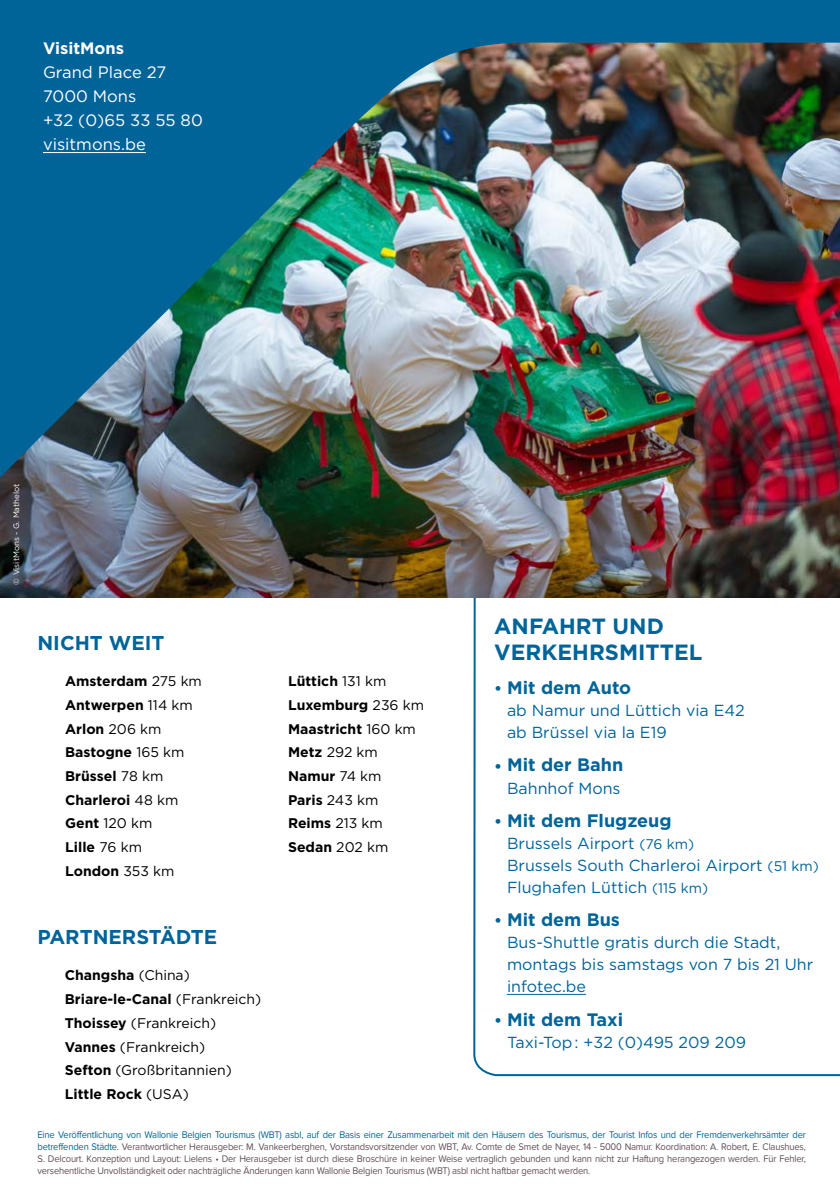
<style>
.page{position:relative;width:840px;height:1191px;background:#fff}
.page>*{position:absolute;margin:0;border:0;box-sizing:border-box;transform-origin:0 0}
.t1{font:700 22px/26px "Gotham";color:#006499}
.t2{font:700 20px "Gotham";color:#006499}
.t3{font:700 18px "Gotham";color:#006499}
.t4{font:16.6px/24px "Gotham";color:#fff}
.t5{font:700 16.6px "Gotham";color:#fff}
.t6{font:16px/22px "Gotham";color:#006499}
.t7{font:700 14px/23.6px "Gotham";color:#000}
.t8{font:14px/23.6px "Gotham";color:#000}
.t9{font:10px/12px "Proxima Nova Soft";letter-spacing:-.02em;color:#614f57;text-align:justify;scale:.94 1}
.t10{font:8px "Gotham";color:#fff}
.s1{font-weight:400}
.s2{font-size:16px}
.s3{font-size:14px}
.s4{font-weight:700}
.s5{color:#006499}
</style>
<div class="page">
<svg style="left:472px;top:597px;width:367px;height:480px"></svg>
<hr style="left:506px;top:994px;width:79px;height:1px;background:#006499">
<img style="left:0;top:0;width:839px;height:594px">
<hr style="left:43px;top:152px;width:103px;height:1px;background:#fff">
<h3 class="t5" style="left:43px;top:37px;width:83px">VisitMons</h3>
<h3 class="t4" style="left:43px;top:60px;width:161px">Grand Place 27<br>7000 Mons<br>+32 (0)65 33 55 80 visitmons.be</h3>
<p class="t10" style="left:11px;top:584px;width:102px;rotate:-90deg">© VisitMons - G. Mathelot</p>
<h2 class="t2" style="left:37px;top:629px;width:128px">NICHT WEIT</h2>
<h1 class="t1" style="left:494px;top:613px;width:210px">ANFAHRT UND<br>VERKEHRSMITTEL</h1>
<h3 class="t7" style="left:65px;top:669px;width:138px">Amsterdam <span class="s1">275 km<br></span>Antwerpen <span class="s1">114 km<br></span>Arlon <span class="s1">206 km<br></span>Bastogne <span class="s1">165 km<br></span>Brüssel <span class="s1">78 km<br></span>Charleroi <span class="s1">48 km<br></span>Gent <span class="s1">120 km<br></span>Lille <span class="s1">76 km<br></span>London <span class="s1">353 km</span></h3>
<h3 class="t7" style="left:288px;top:669px;width:137px">Lüttich <span class="s1">131 km<br></span>Luxemburg <span class="s1">236 km<br></span>Maastricht <span class="s1">160 km<br></span>Metz <span class="s1">292 km<br></span>Namur <span class="s1">74 km<br></span>Paris <span class="s1">243 km<br></span>Reims <span class="s1">213 km<br></span>Sedan <span class="s1">202 km</span></h3>
<h3 class="t3" style="left:494px;top:676px;width:138px"><span class="s2">•</span> Mit dem Auto</h3>
<h3 class="t6" style="left:506px;top:699px;width:239px">ab Namur und Lüttich via E42 ab Brüssel via la E19</h3>
<h3 class="t3" style="left:494px;top:753px;width:130px"><span class="s2">•</span> Mit der Bahn</h3>
<h3 class="t6" style="left:506px;top:776px;width:115px">Bahnhof Mons</h3>
<h3 class="t3" style="left:494px;top:808px;width:179px"><span class="s2">•</span> Mit dem Flugzeug</h3>
<h3 class="t6" style="left:506px;top:832px;width:313px">Brussels Airport <span class="s3">(76 km)<br></span>Brussels South Charleroi Airport <span class="s3">(51 km)<br></span>Flughafen Lüttich <span class="s3">(115 km)</span></h3>
<h3 class="t3" style="left:494px;top:908px;width:127px"><span class="s2">•</span> Mit dem Bus</h3>
<h3 class="t6" style="left:506px;top:931px;width:307px">Bus-Shuttle gratis durch die Stadt, montags bis samstags von 7 bis 21 Uhr infotec.be</h3>
<h3 class="t3" style="left:494px;top:1007px;width:130px"><span class="s2">•</span> Mit dem Taxi</h3>
<h3 class="t6" style="left:506px;top:1030px;width:240px">Taxi-Top : +32 (0)495 209 209</h3>
<h2 class="t2" style="left:37px;top:924px;width:181px">PARTNERSTÄDTE</h2>
<h3 class="t8" style="left:65px;top:963px;width:198px"><span class="s4">Changsha</span> (China)<br><span class="s4">Briare-le-Canal</span> (Frankreich)<br><span class="s4">Thoissey</span> (Frankreich)<br><span class="s4">Vannes</span> (Frankreich)<br><span class="s4">Sefton</span> (Großbritannien)<br><span class="s4">Little Rock</span> (USA)</h3>
<p class="t9" style="left:37px;top:1128px;width:818px"><span class="s5">Eine Veröffentlichung von Wallonie Belgien Tourismus (WBT) asbl, auf der Basis einer Zusammenarbeit mit den Häusern des Tourismus, der Tourist Infos und der Fremdenverkehrsämter der betreffenden Städte.</span> Verantwortlicher Herausgeber: M. Vankeerberghen, Vorstandsvorsitzender von WBT, Av. Comte de Smet de Nayer, 14 - 5000 Namur. Koordination: A. Robert, E. Claushues, S. Delcourt. Konzeption und Layout: Lielens • Der Herausgeber ist durch diese Broschüre in keiner Weise vertraglich gebunden und kann nicht zur Haftung herangezogen werden. Für Fehler, versehentliche Unvollständigkeit oder nachträgliche Änderungen kann Wallonie Belgien Tourismus (WBT) asbl nicht haftbar gemacht werden.</p>
</div>
